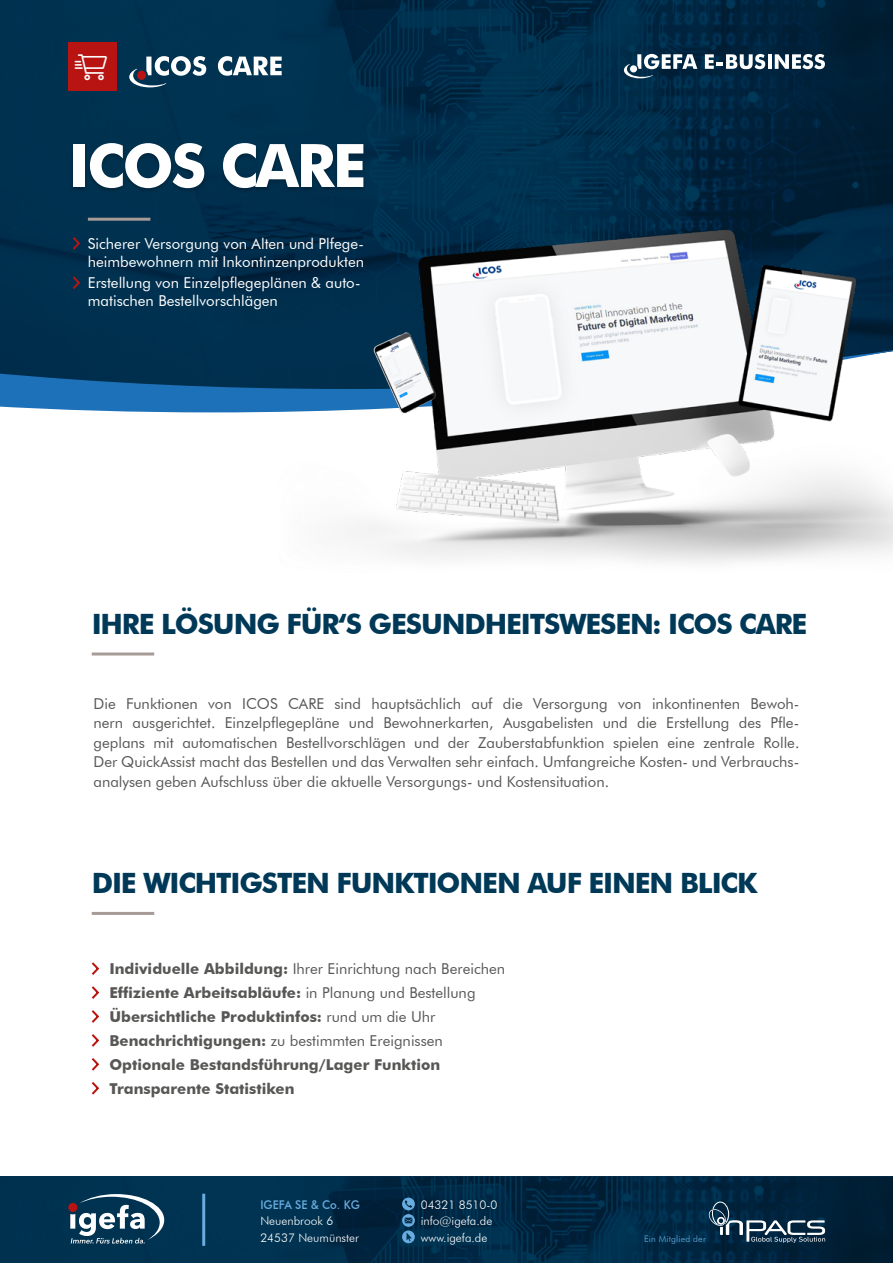
<style>
.page{position:relative;width:893px;height:1263px;background:#fff}
.page>*{position:absolute;margin:0;border:0;box-sizing:border-box;transform-origin:0 0}
.t1{font:700 60px "Futura BT";letter-spacing:-.04em;color:#fff}
.t2{font:700 28.05px "Futura BT";letter-spacing:-.04em;color:#003958}
.t3{font:15px/19.5px "Futura BT";color:#575756;text-align:justify}
.t4{font:700 15px "Futura BT";color:#575756}
.t5{font:15px/18px "Futura BT";color:#fff}
.t6{font:300 12px/16.5px "Futura BT";color:#fff}
.t7{font:500 12px "Futura BT";color:#69acdf;scale:.95 1}
.t8{font:300 9px "Futura BT";letter-spacing:.02em;color:#69acdf}
.s1{font-weight:700}
.s2{font-weight:400}
</style>
<div class="page">
<img style="left:0;top:1176px;width:893px;height:87px">
<img style="left:0;top:0;width:893px;height:348px">
<svg style="left:624px;top:54px;width:73px;height:24px"></svg>
<div style="left:630px;top:65px;width:7px;height:7px;background:#fff;border-radius:50%"></div>
<svg style="left:705px;top:54px;width:60px;height:15px"></svg>
<svg style="left:767px;top:54px;width:4px;height:15px"></svg>
<svg style="left:775px;top:54px;width:50px;height:15px"></svg>
<div style="left:69px;top:42px;width:48px;height:48px;background:#b81412"></div>
<svg style="left:0;top:348px;width:279px;height:64px;background:#114f7f"></svg>
<hr style="left:202px;top:1194px;width:3px;height:52px;background:#69acdf">
<svg style="left:708px;top:1201px;width:117px;height:42px;background:#2b495f"></svg>
<svg style="left:68px;top:1203px;width:9px;height:9px"></svg>
<svg style="left:70px;top:1194px;width:94px;height:49px"></svg>
<svg style="left:402px;top:1197px;width:13px;height:46px"></svg>
<svg style="left:129px;top:56px;width:77px;height:31px"></svg>
<svg style="left:218px;top:56px;width:64px;height:20px"></svg>
<div style="left:137px;top:71px;width:9px;height:9px;background:#b81412;border-radius:50%"></div>
<div style="left:69px;top:141px;width:299px;height:52px;background:#002b46"></div>
<hr style="left:88px;top:218px;width:62px;height:3px;background:#a79b97">
<svg style="left:71px;top:235px;width:11px;height:17px"></svg>
<svg style="left:71px;top:274px;width:11px;height:17px"></svg>
<hr style="left:92px;top:912px;width:62px;height:3px;background:#a79b97">
<hr style="left:92px;top:652px;width:62px;height:3px;background:#a79b97">
<svg style="left:91px;top:962px;width:9px;height:13px"></svg>
<svg style="left:91px;top:986px;width:9px;height:13px"></svg>
<svg style="left:91px;top:1010px;width:9px;height:13px"></svg>
<svg style="left:91px;top:1034px;width:9px;height:13px"></svg>
<svg style="left:91px;top:1058px;width:9px;height:13px"></svg>
<svg style="left:91px;top:1082px;width:9px;height:13px"></svg>
<img style="left:279px;top:178px;width:614px;height:386px">
<p class="t1" style="left:68px;top:129px;width:300px">ICOS CARE</p>
<p class="t5" style="left:88px;top:235px;width:278px">Sicherer Versorgung von Alten und Plfege&shy;heimbewohnern mit Inkontinzenprodukten</p>
<p class="t5" style="left:88px;top:274px;width:274px">Erstellung von Einzelpflegeplänen &amp; auto&shy;matischen Bestellvorschlägen</p>
<p class="t2" style="left:92px;top:607px;width:717px">IHRE LÖSUNG FÜR‘S GESUNDHEITSWESEN: ICOS CARE</p>
<p class="t3" style="left:94px;top:694px;width:707px">Die Funktionen von ICOS CARE sind hauptsächlich auf die Versorgung von inkontinenten Bewoh&shy;nern ausgerichtet. Einzelpflegepläne und Bewohnerkarten, Ausgabelisten und die Erstellung des Pfle&shy;geplans mit automatischen Bestellvorschlägen und der Zauberstabfunktion spielen eine zentrale Rolle.<br>Der QuickAssist macht das Bestellen und das Verwalten sehr einfach. Umfangreiche Kosten- und Verbrauchs&shy;analysen geben Aufschluss über die aktuelle Versorgungs- und Kostensituation.</p>
<p class="t2" style="left:92px;top:866px;width:667px">DIE WICHTIGSTEN FUNKTIONEN AUF EINEN BLICK</p>
<p class="t3" style="left:109px;top:959px;width:397px"><span class="s1">Individuelle Abbildung:</span> Ihrer Einrichtung nach Bereichen</p>
<p class="t4" style="left:109px;top:983px;width:368px">Effiziente Arbeitsabläufe: <span class="s2">in Planung und Bestellung</span></p>
<p class="t4" style="left:109px;top:1007px;width:328px">Übersichtliche Produktinfos: <span class="s2">rund um die Uhr</span></p>
<p class="t3" style="left:109px;top:1031px;width:335px"><span class="s1">Benachrichtigungen:</span> zu bestimmten Ereignissen</p>
<p class="t4" style="left:109px;top:1055px;width:332px">Optionale Bestandsführung/Lager Funktion</p>
<p class="t4" style="left:109px;top:1079px;width:187px">Transparente Statistiken</p>
<p class="t7" style="left:260px;top:1197px;width:106px">IGEFA SE &amp; Co. KG</p>
<p class="t6" style="left:260px;top:1213px;width:100px">Neuenbrook 6<br>24537 Neumünster</p>
<p class="t6" style="left:421px;top:1196px;width:78px">04321 8510-0 info@igefa.de www.igefa.de</p>
<p class="t8" style="left:644px;top:1233px;width:63px">Ein Mitglied der</p>
</div>
